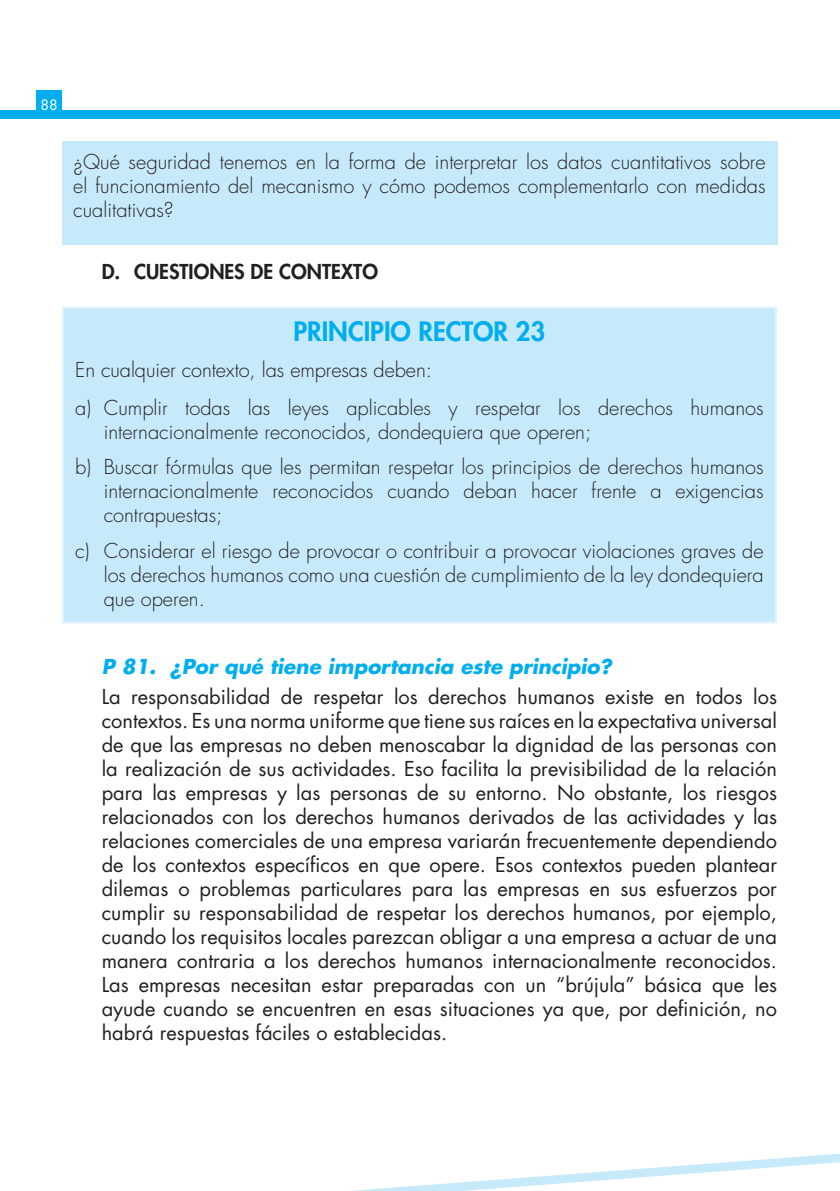
<style>
.page{position:relative;width:840px;height:1191px;background:#fff}
.page>*{position:absolute;margin:0;border:0;box-sizing:border-box;transform-origin:0 0}
.t1{font:800 26px "Futura Std";color:#00aeef}
.t2{font:20px/24px "Futura Std";color:#231f20;text-align:justify}
.t3{font:300 20px/24px "Futura Std";color:#231f20}
.t4{font:italic 700 20px "Futura Std";color:#00aeef}
.t5{font:800 20px "Futura Std";color:#231f20}
.t6{font:14px "Futura Std";color:#fff}
</style>
<div class="page">
<div style="left:0;top:110px;width:839px;height:8px;background:#00aeef"></div>
<svg style="left:364px;top:1153px;width:475px;height:37px"></svg>
<div style="left:36px;top:90px;width:26px;height:26px;background:#00aeef"></div>
<div style="left:62px;top:141px;width:714px;height:104px;background:#c7eafb"></div>
<div style="left:63px;top:307px;width:712px;height:315px;background:#c7eafb"></div>
<div style="left:62px;top:306px;width:714px;height:317px;border:2px solid #e1f4fd"></div>
<p class="t6" style="left:41px;top:98px;width:19px">88</p>
<p class="t3" style="left:73px;top:151px;width:693px;text-align:justify">¿Qué seguridad tenemos en la forma de interpretar los datos cuantitativos sobre el funcionamiento del mecanismo y cómo podemos complementarlo con medidas cualitativas?</p>
<p class="t5" style="left:102px;top:262px;width:278px">D. CUESTIONES DE CONTEXTO</p>
<h1 class="t1" style="left:293px;top:319px;width:253px">PRINCIPIO RECTOR 23</h1>
<p class="t3" style="left:75px;top:351px;width:689px;line-height:38.2px">En cualquier contexto, las empresas deben:<br>a) Cumplir todas las leyes aplicables y respetar los derechos humanos</p>
<p class="t3" style="left:75px;top:415px;width:689px;line-height:35.4px;text-indent:28px">internacionalmente reconocidos, dondequiera que operen;<br>b) Buscar fórmulas que les permitan respetar los principios de derechos humanos</p>
<p class="t3" style="left:104px;top:480px;width:661px">internacionalmente reconocidos cuando deban hacer frente a exigencias contrapuestas;</p>
<p class="t3" style="left:104px;top:539px;width:661px;text-align:justify;text-indent:-28px">c) Considerar el riesgo de provocar o contribuir a provocar violaciones graves de los derechos humanos como una cuestión de cumplimiento de la ley dondequiera que operen.</p>
<p class="t4" style="left:102px;top:658px;width:511px">P 81. ¿Por qué tiene importancia este principio?</p>
<p class="t2" style="left:102px;top:686px;width:676px">La responsabilidad de respetar los derechos humanos existe en todos los contextos. Es una norma uniforme que tiene sus raíces en la expectativa universal de que las empresas no deben menoscabar la dignidad de las personas con la realización de sus actividades. Eso facilita la previsibilidad de la relación para las empresas y las personas de su entorno. No obstante, los riesgos relacionados con los derechos humanos derivados de las actividades y las relaciones comerciales de una empresa variarán frecuentemente dependiendo de los contextos específicos en que opere. Esos contextos pueden plantear dilemas o problemas particulares para las empresas en sus esfuerzos por cumplir su responsabilidad de respetar los derechos humanos, por ejemplo, cuando los requisitos locales parezcan obligar a una empresa a actuar de una manera contraria a los derechos humanos internacionalmente reconocidos.<br>Las empresas necesitan estar preparadas con un “brújula” básica que les ayude cuando se encuentren en esas situaciones ya que, por definición, no habrá respuestas fáciles o establecidas.</p>
</div>
